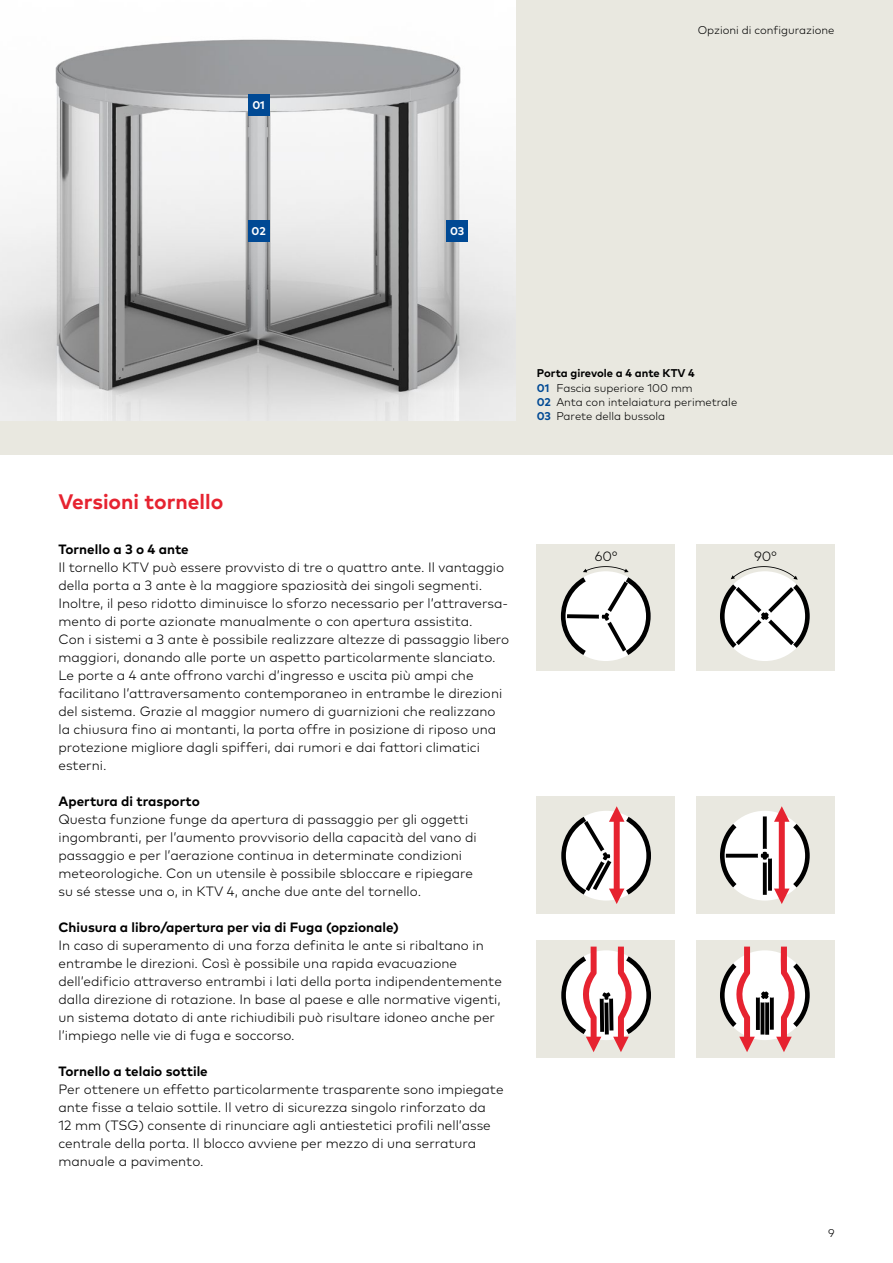
<style>
.page{position:relative;width:893px;height:1263px;background:#fff}
.page>*{position:absolute;margin:0;border:0;box-sizing:border-box;transform-origin:0 0}
.t1{font:700 21px "Mark Pro";color:#e62330}
.t2{font:300 13.5px/18px "Mark Pro";color:#000}
.t3{font:700 13.5px "Mark Pro";color:#000}
.t4{font:300 11.25px/14.2px "Mark Pro";color:#000}
.t5{font:700 11.25px "Mark Pro";color:#fff}
.t6{font:11.25px "Mark Pro";color:#000}
.s1{font-weight:700}
.s2{font-weight:700;color:#004994}
</style>
<div class="page">
<div style="left:537px;top:796px;width:138px;height:117px;background:#e9e8e0"></div>
<svg style="left:561px;top:806px;width:90px;height:98px"></svg>
<div style="left:537px;top:940px;width:138px;height:117px;background:#e9e8e0"></div>
<svg style="left:561px;top:946px;width:90px;height:106px"></svg>
<div style="left:696px;top:796px;width:138px;height:117px;background:#e9e8e0"></div>
<svg style="left:720px;top:806px;width:90px;height:98px"></svg>
<div style="left:696px;top:940px;width:138px;height:117px;background:#e9e8e0"></div>
<svg style="left:720px;top:946px;width:90px;height:106px"></svg>
<div style="left:537px;top:544px;width:138px;height:126px;background:#e9e8e0"></div>
<div style="left:561px;top:571px;width:90px;height:90px;background:#fff;border-radius:50%"></div>
<div style="left:696px;top:544px;width:138px;height:126px;background:#e9e8e0"></div>
<div style="left:720px;top:571px;width:90px;height:90px;background:#fff;border-radius:50%"></div>
<svg style="left:720px;top:566px;width:90px;height:82px"></svg>
<div style="left:0;top:0;width:893px;height:454px;background:#e9e8e0"></div>
<img style="left:0;top:0;width:516px;height:420px">
<div style="left:248px;top:94px;width:21px;height:21px;background:#004994"></div>
<div style="left:248px;top:220px;width:21px;height:21px;background:#004994"></div>
<div style="left:446px;top:220px;width:22px;height:21px;background:#004994"></div>
<svg style="left:561px;top:566px;width:90px;height:89px"></svg>
<p class="t5" style="left:252px;top:96px;width:14px">01</p>
<p class="t5" style="left:252px;top:222px;width:16px">02</p>
<p class="t5" style="left:450px;top:222px;width:16px">03</p>
<p class="t4" style="left:698px;top:22px;width:138px">Opzioni di configurazione</p>
<p class="t4" style="left:537px;top:365px;width:202px"><span class="s1">Porta girevole a 4 ante KTV 4<br></span><span class="s2">01</span> Fascia superiore 100 mm<br><span class="s2">02</span> Anta con intelaiatura perimetrale<br><span class="s2">03</span> Parete della bussola</p>
<h1 class="t1" style="left:58px;top:485px;width:166px">Versioni tornello</h1>
<p class="t3" style="left:58px;top:538px;width:132px">Tornello a 3 o 4 ante</p>
<p class="t2" style="left:58px;top:557px;width:452px">Il tornello KTV può essere provvisto di tre o quattro ante. Il vantaggio della porta a 3 ante è la maggiore spaziosità dei singoli segmenti.<br>Inoltre, il peso ridotto diminuisce lo sforzo necessario per l’attraversa&shy;mento di porte azionate manualmente o con apertura assistita.<br>Con i sistemi a 3 ante è possibile realizzare altezze di passaggio libero maggiori, donando alle porte un aspetto particolarmente slanciato.<br>Le porte a 4 ante offrono varchi d’ingresso e uscita più ampi che facilitano l’attraversamento contemporaneo in entrambe le direzioni del sistema. Grazie al maggior numero di guarnizioni che realizzano la chiusura fino ai montanti, la porta offre in posizione di riposo una protezione migliore dagli spifferi, dai rumori e dai fattori climatici esterni.</p>
<p class="t3" style="left:58px;top:790px;width:143px">Apertura di trasporto</p>
<p class="t2" style="left:58px;top:809px;width:420px">Questa funzione funge da apertura di passaggio per gli oggetti ingombranti, per l’aumento provvisorio della capacità del vano di passaggio e per l’aerazione continua in determinate condizioni meteorologiche. Con un utensile è possibile sbloccare e ripiegare su sé stesse una o, in KTV 4, anche due ante del tornello.</p>
<p class="t3" style="left:58px;top:916px;width:342px">Chiusura a libro/apertura per via di Fuga (opzionale)</p>
<p class="t2" style="left:58px;top:935px;width:445px">In caso di superamento di una forza definita le ante si ribaltano in entrambe le direzioni. Così è possibile una rapida evacuazione dell’edificio attraverso entrambi i lati della porta indipendentemente dalla direzione di rotazione. In base al paese e alle normative vigenti, un sistema dotato di ante richiudibili può risultare idoneo anche per l’impiego nelle vie di fuga e soccorso.</p>
<p class="t3" style="left:58px;top:1060px;width:151px">Tornello a telaio sottile</p>
<p class="t2" style="left:58px;top:1079px;width:447px">Per ottenere un effetto particolarmente trasparente sono impiegate ante fisse a telaio sottile. Il vetro di sicurezza singolo rinforzato da<br>12 mm (TSG) consente di rinunciare agli antiestetici profili nell’asse centrale della porta. Il blocco avviene per mezzo di una serratura manuale a pavimento.</p>
<p class="t2" style="left:595px;top:546px;width:24px">60°</p>
<p class="t2" style="left:754px;top:546px;width:24px">90°</p>
<p class="t6" style="left:757px;top:550px;width:20px">90°</p>
<p class="t4" style="left:828px;top:1225px;width:8px">9</p>
</div>
